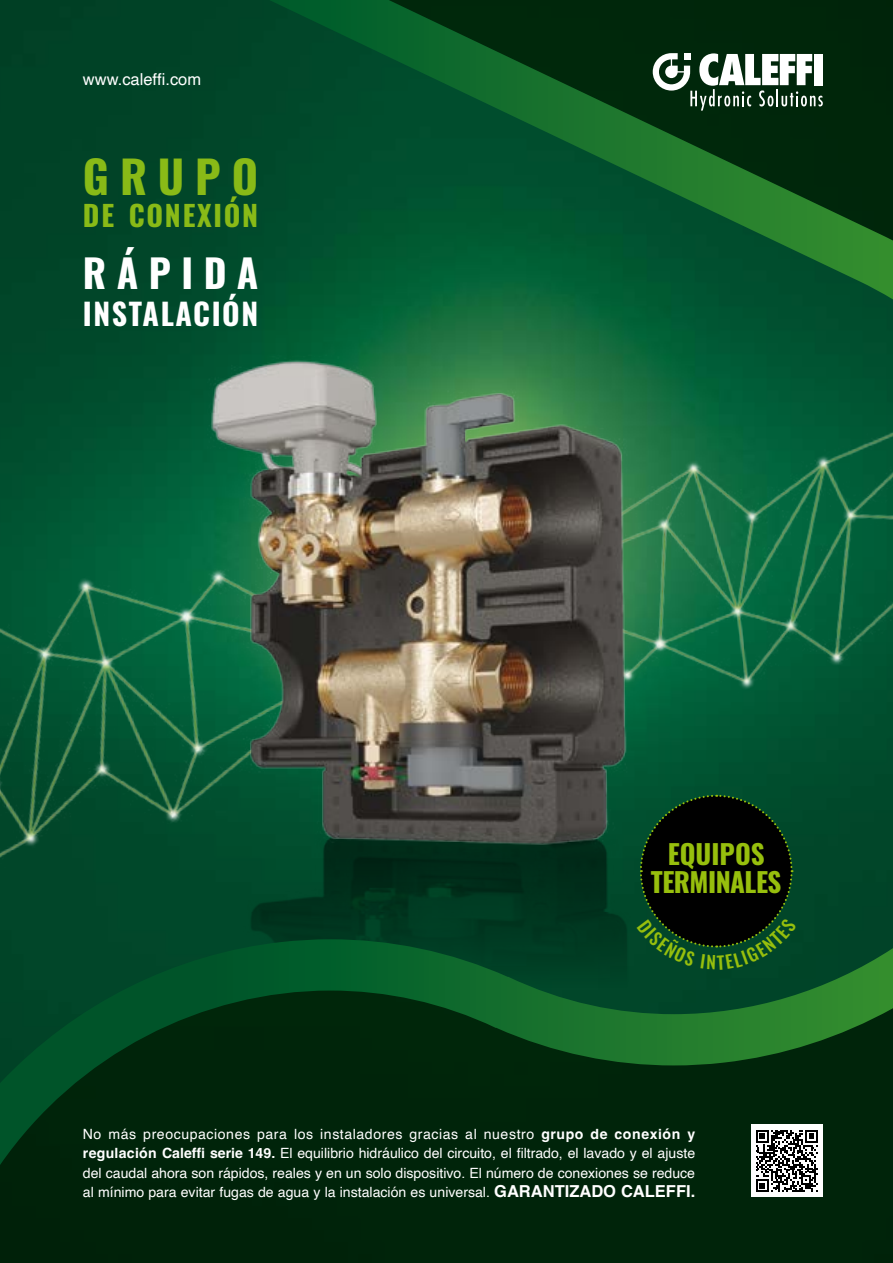
<style>
.page{position:relative;width:893px;height:1263px;background:#fff}
.page>*{position:absolute;margin:0;border:0;box-sizing:border-box;transform-origin:0 0}
.t1{font:700 45px "Oswald";letter-spacing:.245em;color:#89ba17}
.t2{font:700 39px "Oswald";letter-spacing:.27em;color:#fff}
.t3{font:700 30px "Oswald";letter-spacing:.05em;color:#fff}
.t4{font:700 28.5px "Oswald";letter-spacing:.06em;color:#89ba17}
.t5{font:700 27px/28.5px "Oswald";letter-spacing:-.02em;color:#97bf0d;text-align:center}
.t6{font:16.5px "Helvetica";color:#fff}
.t7{font:14.1px/19.5px "Helvetica";color:#fff;text-align:justify}
.s1{font-weight:700}
.s2{font-weight:700;font-size:16.5px}
</style>
<div class="page">
<img style="left:0;top:0;width:893px;height:912px">
<img style="left:664px;top:378px;width:229px;height:336px">
<img style="left:0;top:564px;width:195px;height:318px">
<img style="left:213px;top:859px;width:424px;height:53px">
<img style="left:195px;top:329px;width:469px;height:530px">
<svg style="left:0;top:912px;width:893px;height:351px;background:#00280e"></svg>
<svg style="left:0;top:939px;width:893px;height:226px;background:#043b17"></svg>
<svg style="left:269px;top:0;width:624px;height:299px;background:#054c24"></svg>
<svg style="left:653px;top:53px;width:170px;height:58px"></svg>
<div style="left:751px;top:1125px;width:72px;height:72px;background:#fff"></div>
<svg style="left:756px;top:1130px;width:62px;height:62px"></svg>
<svg style="left:890px;top:1256px;width:3px;height:7px"></svg>
<svg style="left:637px;top:794px;width:160px;height:175px;background:#021c0f"></svg>
<p class="t6" style="left:83px;top:66px;width:120px">www.caleffi.com</p>
<h1 class="t1" style="left:83px;top:153px;width:177px">GRUPO</h1>
<h3 class="t4" style="left:83px;top:200px;width:177px">DE CONEXIÓN</h3>
<h2 class="t2" style="left:83px;top:253px;width:177px">RÁPIDA</h2>
<h3 class="t3" style="left:83px;top:298px;width:177px">INSTALACIÓN</h3>
<h3 class="t5" style="left:651px;top:841px;width:132px">EQUIPOS<br>TERMINALES</h3>
<p class="t7" style="left:83px;top:1124px;width:614px">No más preocupaciones para los instaladores gracias al nuestro <span class="s1">grupo de conexión y regulación Caleffi serie 149.</span> El equilibrio hidráulico del circuito, el filtrado, el lavado y el ajuste del caudal ahora son rápidos, reales y en un solo dispositivo. El número de conexiones se reduce al mínimo para evitar fugas de agua y la instalación es universal. <span class="s2">GARANTIZADO CALEFFI.</span></p>
</div>
